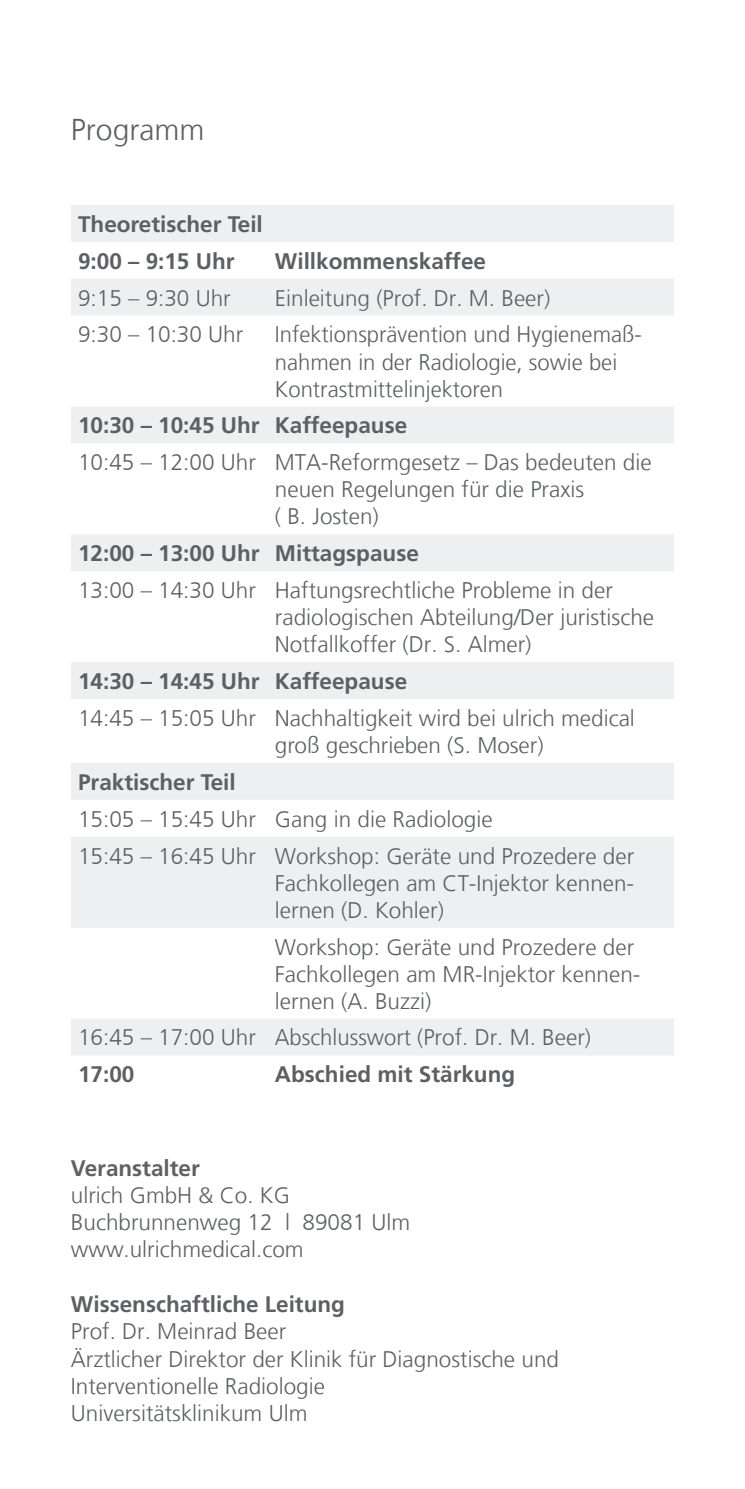
<style>
.page{position:relative;width:745px;height:1489px;background:#fff}
.page>*{position:absolute;margin:0;border:0;box-sizing:border-box;transform-origin:0 0}
.t1{font:300 30px "Frutiger LT";color:#5c6062}
.t2{font:300 22.5px/27px "Frutiger LT";color:#5c6062}
.t3{font:700 22.5px/37px "Frutiger LT Com";color:#5c6062}
.t4{font:300 22.5px/27px "Frutiger LT Com";color:#5c6062}
.t5{font:700 22.5px "Frutiger LT Com";color:#5d6163}
</style>
<div class="page">
<svg style="left:71px;top:205px;width:602px;height:850px"></svg>
<h1 class="t1" style="left:71px;top:112px;width:135px">Programm</h1>
<p class="t3" style="left:78px;top:205px;width:186px">Theoretischer Teil<br>9:00 – 9:15 Uhr</p>
<p class="t3" style="left:275px;top:242px;width:212px">Willkommenskaffee</p>
<p class="t2" style="left:78px;top:284px;width:154px">9:15 – 9:30 Uhr</p>
<p class="t2" style="left:275px;top:284px;width:277px">Einleitung (Prof. Dr. M. Beer)</p>
<p class="t2" style="left:78px;top:321px;width:167px">9:30 – 10:30 Uhr</p>
<p class="t2" style="left:275px;top:321px;width:368px">Infektionsprävention und Hygienemaß&shy;nahmen in der Radiologie, sowie bei<br>Kontrastmittelinjektoren</p>
<p class="t3" style="left:78px;top:407px;width:330px">10:30 – 10:45 Uhr Kaffeepause</p>
<p class="t2" style="left:275px;top:449px;width:378px;text-indent:-197px">10:45 – 12:00 Uhr MTA-Reformgesetz – Das bedeuten die neuen Regelungen für die Praxis<br>( B. Josten)</p>
<p class="t3" style="left:78px;top:535px;width:342px">12:00 – 13:00 Uhr Mittagspause</p>
<p class="t2" style="left:275px;top:577px;width:380px;text-indent:-197px">13:00 – 14:30 Uhr Haftungsrechtliche Probleme in der radiologischen Abteilung/Der juristische<br>Notfallkoffer (Dr. S. Almer)</p>
<p class="t3" style="left:78px;top:662px;width:330px">14:30 – 14:45 Uhr Kaffeepause</p>
<p class="t4" style="left:275px;top:704px;width:361px;text-indent:-197px">14:45 – 15:05 Uhr Nachhaltigkeit wird bei ulrich medical groß geschrieben (S. Moser)</p>
<p class="t3" style="left:78px;top:763px;width:159px">Praktischer Teil</p>
<p class="t2" style="left:78px;top:800px;width:557px;line-height:37px">15:05 – 15:45 Uhr Gang in die Radiologie<br>15:45 – 16:45 Uhr Workshop: Geräte und Prozedere der</p>
<p class="t2" style="left:275px;top:869px;width:358px">Fachkollegen am CT-Injektor kennen&shy;lernen (D. Kohler)</p>
<p class="t2" style="left:275px;top:933px;width:365px">Workshop: Geräte und Prozedere der<br>Fachkollegen am MR-Injektor kennen&shy;lernen (A. Buzzi)</p>
<p class="t2" style="left:78px;top:1024px;width:514px">16:45 – 17:00 Uhr Abschlusswort (Prof. Dr. M. Beer)</p>
<p class="t3" style="left:78px;top:1056px;width:58px">17:00</p>
<p class="t3" style="left:275px;top:1056px;width:242px">Abschied mit Stärkung</p>
<p class="t5" style="left:71px;top:1154px;width:130px">Veranstalter</p>
<p class="t2" style="left:71px;top:1181px;width:340px">ulrich GmbH &amp; Co. KG<br>Buchbrunnenweg 12 l 89081 Ulm www.ulrichmedical.com</p>
<p class="t3" style="left:71px;top:1285px;width:275px">Wissenschaftliche Leitung</p>
<p class="t2" style="left:71px;top:1317px;width:489px">Prof. Dr. Meinrad Beer<br>Ärztlicher Direktor der Klinik für Diagnostische und Interventionelle Radiologie<br>Universitätsklinikum Ulm</p>
</div>
